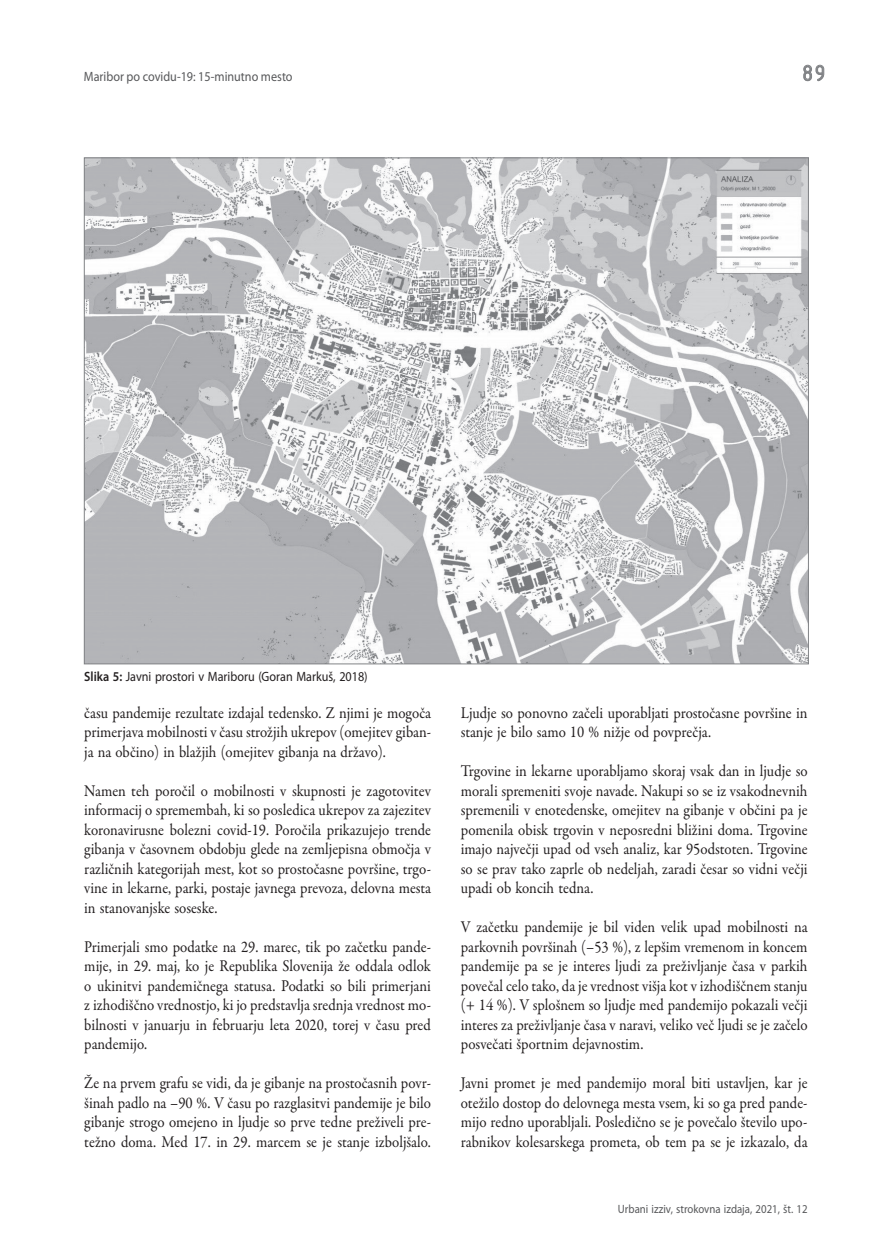
<style>
.page{position:relative;width:894px;height:1260px;background:#fff}
.page>*{position:absolute;margin:0;border:0;box-sizing:border-box;transform-origin:0 0}
.t1{font:24px "ISOCTEUR";color:#808285}
.t2{font:16.5px/19.5px "Garamond Premr Pro";color:#231f20;text-align:justify;scale:.9 1}
.t3{font:13.5px "Myriad Pro";color:#231f20;scale:.9 1}
.t4{font:13.5px "Myriad Pro";color:#57585a;scale:.9 1}
.t5{font:12px "Myriad Pro";color:#57585a;scale:.9 1}
.s1{font-weight:600}
</style>
<div class="page">
<svg style="left:803px;top:64px;width:21px;height:18px"></svg>
<img style="left:86px;top:159px;width:720px;height:503px">
<p class="t4" style="left:84px;top:69px;width:233px">Maribor po covidu-19: 15-minutno mesto</p>
<h1 class="t1" style="left:799px;top:57px;width:31px">89</h1>
<p class="t3" style="left:84px;top:669px;width:316px"><span class="s1">Slika 5:</span> Javni prostori v Mariboru (Goran Markuš, 2018)</p>
<p class="t2" style="left:84px;top:703px;width:387px">času pandemije rezultate izdajal tedensko. Z njimi je mogoča primerjava mobilnosti v času strožjih ukrepov (omejitev giban&shy;ja na občino) in blažjih (omejitev gibanja na državo).</p>
<p class="t2" style="left:84px;top:781px;width:387px">Namen teh poročil o mobilnosti v skupnosti je zagotovitev informacij o spremembah, ki so posledica ukrepov za zajezitev koronavirusne bolezni covid-19. Poročila prikazujejo trende gibanja v časovnem obdobju glede na zemljepisna območja v različnih kategorijah mest, kot so prostočasne površine, trgo&shy;vine in lekarne, parki, postaje javnega prevoza, delovna mesta in stanovanjske soseske.</p>
<p class="t2" style="left:84px;top:937px;width:387px">Primerjali smo podatke na 29. marec, tik po začetku pande&shy;mije, in 29. maj, ko je Republika Slovenija že oddala odlok o ukinitvi pandemičnega statusa. Podatki so bili primerjani z izhodiščno vrednostjo, ki jo predstavlja srednja vrednost mo&shy;bilnosti v januarju in februarju leta 2020, torej v času pred pandemijo.</p>
<p class="t2" style="left:84px;top:1074px;width:387px">Že na prvem grafu se vidi, da je gibanje na prostočasnih povr&shy;šinah padlo na –90 %. V času po razglasitvi pandemije je bilo gibanje strogo omejeno in ljudje so prve tedne preživeli pre&shy;težno doma. Med 17. in 29. marcem se je stanje izboljšalo.</p>
<p class="t2" style="left:461px;top:703px;width:387px">Ljudje so ponovno začeli uporabljati prostočasne površine in stanje je bilo samo 10 % nižje od povprečja.</p>
<p class="t2" style="left:461px;top:762px;width:387px">Trgovine in lekarne uporabljamo skoraj vsak dan in ljudje so morali spremeniti svoje navade. Nakupi so se iz vsakodnevnih spremenili v enotedenske, omejitev na gibanje v občini pa je pomenila obisk trgovin v neposredni bližini doma. Trgovine imajo največji upad od vseh analiz, kar 95odstoten. Trgovine so se prav tako zaprle ob nedeljah, zaradi česar so vidni večji upadi ob koncih tedna.</p>
<p class="t2" style="left:461px;top:918px;width:387px">V začetku pandemije je bil viden velik upad mobilnosti na parkovnih površinah (–53 %), z lepšim vremenom in koncem pandemije pa se je interes ljudi za preživljanje časa v parkih povečal celo tako, da je vrednost višja kot v izhodiščnem stanju (+ 14 %). V splošnem so ljudje med pandemijo pokazali večji interes za preživljanje časa v naravi, veliko več ljudi se je začelo posvečati športnim dejavnostim.</p>
<p class="t2" style="left:461px;top:1074px;width:387px">Javni promet je med pandemijo moral biti ustavljen, kar je otežilo dostop do delovnega mesta vsem, ki so ga pred pande&shy;mijo redno uporabljali. Posledično se je povečalo število upo&shy;rabnikov kolesarskega prometa, ob tem pa se je izkazalo, da</p>
<p class="t5" style="left:618px;top:1202px;width:212px">Urbani izziv, strokovna izdaja, 2021, št. 12</p>
</div>
